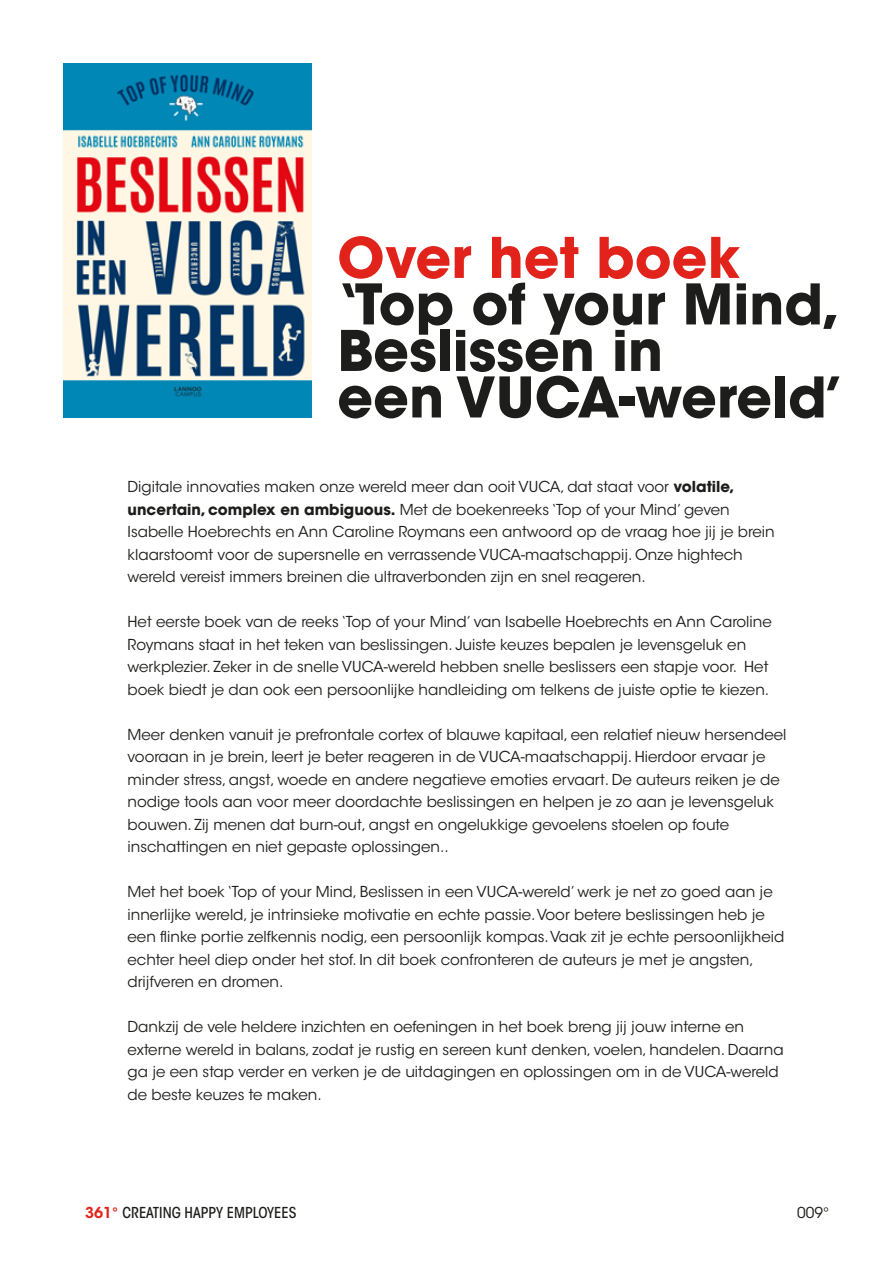
<style>
.page{position:relative;width:893px;height:1263px;background:#fff}
.page>*{position:absolute;margin:0;border:0;box-sizing:border-box;transform-origin:0 0}
.t1{font:700 55.5px/46.5px "ITC Avant Garde Std";color:#1d1d1b}
.t2{font:700 55.5px "ITC Avant Garde Std";color:#e2231b}
.t3{font:15px/22.5px "ITC Avant Garde Std";color:#1d1d1b}
.t4{font:500 condensed 15px "ITC Avant Garde Std";color:#1d1d1b}
.s1{font-weight:700}
.s2{font-weight:600;font-stretch:normal;color:#e2231b}
</style>
<div class="page">
<img style="left:64px;top:64px;width:248px;height:353px">
<h1 class="t2" style="left:337px;top:221px;width:404px">Over het boek</h1>
<h1 class="t1" style="left:337px;top:280px;width:508px">‘Top of your Mind,<br>Beslissen in<br>een VUCA-wereld’</h1>
<p class="t3" style="left:128px;top:476px;width:648px">Digitale innovaties maken onze wereld meer dan ooit VUCA, dat staat voor <span class="s1">volatile, uncertain, complex en ambiguous.</span> Met de boekenreeks ‘Top of your Mind’ geven Isabelle Hoebrechts en Ann Caroline Roymans een antwoord op de vraag hoe jij je brein klaarstoomt voor de supersnelle en verrassende VUCA-maatschappij. Onze hightech wereld vereist immers breinen die ultraverbonden zijn en snel reageren.</p>
<p class="t3" style="left:128px;top:611px;width:646px">Het eerste boek van de reeks ‘Top of your Mind’ van Isabelle Hoebrechts en Ann Caroline Roymans staat in het teken van beslissingen. Juiste keuzes bepalen je levensgeluk en werkplezier. Zeker in de snelle VUCA-wereld hebben snelle beslissers een stapje voor. Het boek biedt je dan ook een persoonlijke handleiding om telkens de juiste optie te kiezen.</p>
<p class="t3" style="left:128px;top:723px;width:660px">Meer denken vanuit je prefrontale cortex of blauwe kapitaal, een relatief nieuw hersendeel vooraan in je brein, leert je beter reageren in de VUCA-maatschappij. Hierdoor ervaar je minder stress, angst, woede en andere negatieve emoties ervaart. De auteurs reiken je de nodige tools aan voor meer doordachte beslissingen en helpen je zo aan je levensgeluk bouwen. Zij menen dat burn-out, angst en ongelukkige gevoelens stoelen op foute inschattingen en niet gepaste oplossingen..</p>
<p class="t3" style="left:128px;top:881px;width:658px">Met het boek ‘Top of your Mind, Beslissen in een VUCA-wereld’ werk je net zo goed aan je innerlijke wereld, je intrinsieke motivatie en echte passie. Voor betere beslissingen heb je een flinke portie zelfkennis nodig, een persoonlijk kompas. Vaak zit je echte persoonlijkheid echter heel diep onder het stof. In dit boek confronteren de auteurs je met je angsten, drijfveren en dromen.</p>
<p class="t3" style="left:128px;top:1016px;width:658px">Dankzij de vele heldere inzichten en oefeningen in het boek breng jij jouw interne en externe wereld in balans, zodat je rustig en sereen kunt denken, voelen, handelen. Daarna ga je een stap verder en verken je de uitdagingen en oplossingen om in de VUCA-wereld de beste keuzes te maken.</p>
<p class="t4" style="left:85px;top:1203px;width:213px"><span class="s2">361°</span> CREATING HAPPY EMPLOYEES</p>
<p class="t3" style="left:797px;top:1201px;width:33px">009°</p>
</div>
